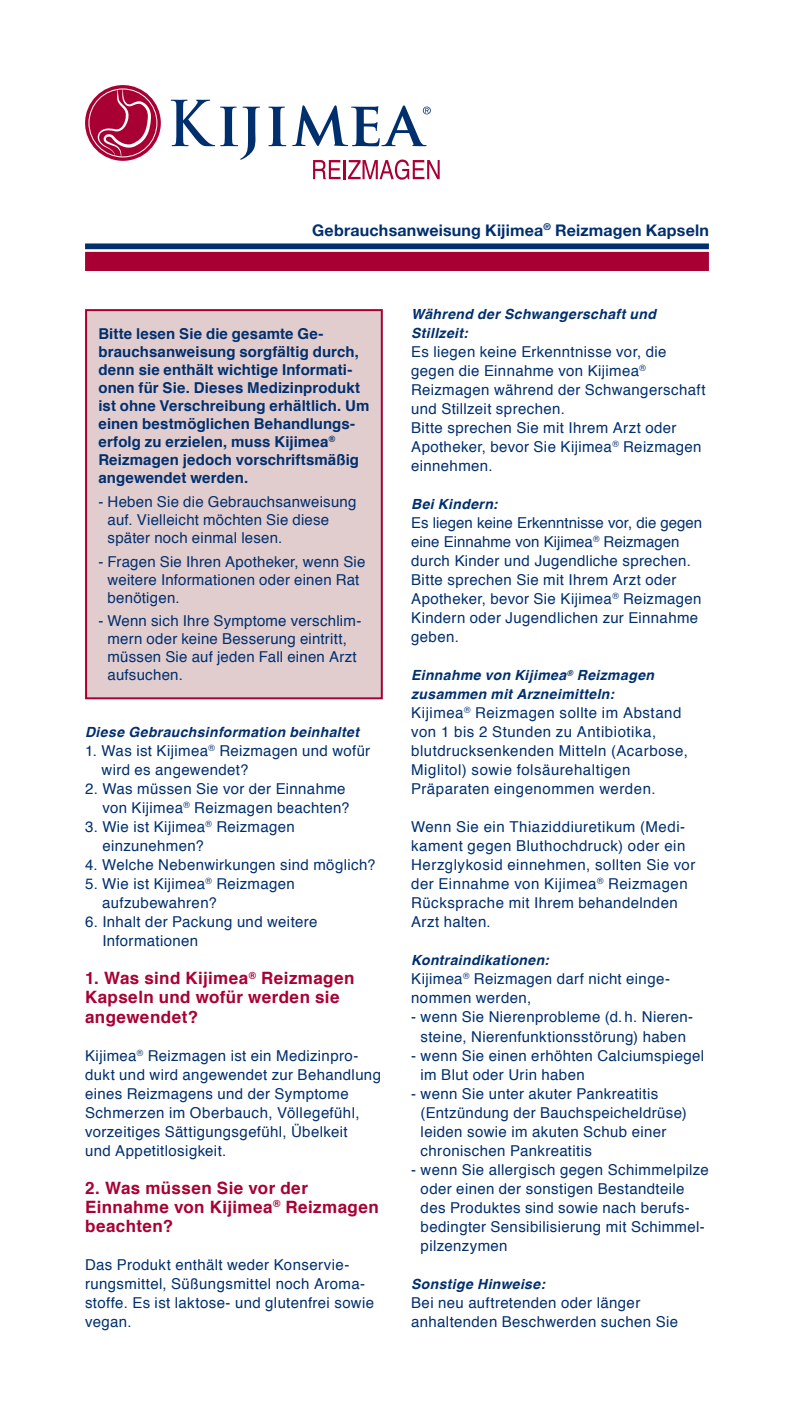
<style>
.page{position:relative;width:794px;height:1418px;background:#fff}
.page>*{position:absolute;margin:0;border:0;box-sizing:border-box;transform-origin:0 0}
.t1{font:700 17px/19px "Helvetica";letter-spacing:.025em;color:#a90034}
.t2{font:700 16px "Helvetica Neue";letter-spacing:.01em;color:#002f6e}
.t3{font:15px/19px "Helvetica";letter-spacing:.025em;color:#002f6e}
.t4{font:700 15px/18px "Helvetica";letter-spacing:.01em;color:#002f6e}
.t5{font:italic 700 14px/19px "Helvetica";letter-spacing:.025em;color:#002f6e}
</style>
<div class="page">
<svg style="left:85px;top:85px;width:76px;height:76px"></svg>
<svg style="left:89px;top:89px;width:68px;height:68px"></svg>
<svg style="left:171px;top:100px;width:89px;height:60px"></svg>
<svg style="left:268px;top:107px;width:18px;height:39px"></svg>
<svg style="left:292px;top:105px;width:139px;height:41px"></svg>
<svg style="left:313px;top:159px;width:127px;height:21px"></svg>
<svg style="left:98px;top:89px;width:53px;height:68px;background:#ba355e"></svg>
<div style="left:85px;top:243px;width:624px;height:6px;background:#002f6e"></div>
<div style="left:85px;top:252px;width:624px;height:19px;background:#a90034"></div>
<div style="left:86px;top:310px;width:296px;height:388px;background:#e1ccce"></div>
<div style="left:85px;top:309px;width:298px;height:390px;border:2px solid #a90034"></div>
<p class="t2" style="left:312px;top:217px;width:398px">Gebrauchsanweisung Kijimea<sup>®</sup> Reizmagen Kapseln</p>
<p class="t4" style="left:98px;top:325px;width:272px">Bitte lesen Sie die gesamte Ge&shy;brauchsanweisung sorgfältig durch, denn sie enthält wichtige Informati&shy;onen für Sie. Dieses Medizinprodukt ist ohne Verschreibung erhältlich. Um einen bestmöglichen Behandlungs&shy;erfolg zu erzielen, muss Kijimea<sup>® </sup>Reizmagen jedoch vorschriftsmäßig angewendet werden.</p>
<p class="t3" style="left:108px;top:493px;width:250px;line-height:18px;text-indent:-9px">- Heben Sie die Gebrauchsanweisung auf. Vielleicht möchten Sie diese später noch einmal lesen.</p>
<p class="t3" style="left:108px;top:553px;width:259px;line-height:18px;text-indent:-9px">- Fragen Sie Ihren Apotheker, wenn Sie weitere Informationen oder einen Rat benötigen.</p>
<p class="t3" style="left:108px;top:612px;width:255px;line-height:18px;text-indent:-9px">- Wenn sich Ihre Symptome verschlim&shy;mern oder keine Besserung eintritt, müssen Sie auf jeden Fall einen Arzt aufsuchen.</p>
<p class="t5" style="left:85px;top:723px;width:275px">Diese Gebrauchsinformation beinhaltet</p>
<p class="t3" style="left:101px;top:742px;width:270px;text-indent:-16px">1. Was ist Kijimea<sup>®</sup> Reizmagen und wofür wird es angewendet?</p>
<p class="t3" style="left:85px;top:780px;width:266px;text-align:right">2. Was müssen Sie vor der Einnahme von Kijimea<sup>®</sup> Reizmagen beachten?</p>
<p class="t3" style="left:102px;top:818px;width:194px;text-indent:-17px">3. Wie ist Kijimea<sup>®</sup> Reizmagen einzunehmen?</p>
<p class="t3" style="left:85px;top:856px;width:292px">4. Welche Nebenwirkungen sind möglich?</p>
<p class="t3" style="left:102px;top:875px;width:194px;text-indent:-17px">5. Wie ist Kijimea<sup>®</sup> Reizmagen aufzubewahren?</p>
<p class="t3" style="left:102px;top:913px;width:217px;text-indent:-17px">6. Inhalt der Packung und weitere<br>Informationen</p>
<p class="t1" style="left:85px;top:969px;width:271px">1. Was sind Kijimea<sup>®</sup> Reizmagen<br>Kapseln und wofür werden sie angewendet?</p>
<p class="t3" style="left:85px;top:1046px;width:297px">Kijimea<sup>®</sup> Reizmagen ist ein Medizinpro&shy;dukt und wird angewendet zur Behandlung eines Reizmagens und der Symptome Schmerzen im Oberbauch, Völlegefühl, vorzeitiges Sättigungsgefühl, Übelkeit<br>und Appetitlosigkeit.</p>
<p class="t1" style="left:85px;top:1178px;width:295px">2. Was müssen Sie vor der<br>Einnahme von Kijimea<sup>®</sup> Reizmagen beachten?</p>
<p class="t3" style="left:85px;top:1255px;width:291px">Das Produkt enthält weder Konservie&shy;rungsmittel, Süßungsmittel noch Aroma&shy;stoffe. Es ist laktose- und glutenfrei sowie vegan.</p>
<p class="t5" style="left:411px;top:305px;width:246px">Während der Schwangerschaft und<br>Stillzeit:</p>
<p class="t3" style="left:411px;top:343px;width:296px">Es liegen keine Erkenntnisse vor, die gegen die Einnahme von Kijimea<sup>®<br></sup>Reizmagen während der Schwangerschaft und Stillzeit sprechen.<br>Bitte sprechen Sie mit Ihrem Arzt oder<br>Apotheker, bevor Sie Kijimea<sup>®</sup> Reizmagen einnehmen.</p>
<p class="t5" style="left:411px;top:495px;width:88px">Bei Kindern:</p>
<p class="t3" style="left:411px;top:514px;width:293px">Es liegen keine Erkenntnisse vor, die gegen eine Einnahme von Kijimea<sup>®</sup> Reizmagen durch Kinder und Jugendliche sprechen.<br>Bitte sprechen Sie mit Ihrem Arzt oder Apotheker, bevor Sie Kijimea<sup>®</sup> Reizmagen Kindern oder Jugendlichen zur Einnahme geben.</p>
<p class="t5" style="left:411px;top:666px;width:244px">Einnahme von Kijimea<sup>®</sup> Reizmagen zusammen mit Arzneimitteln:</p>
<p class="t3" style="left:411px;top:704px;width:278px">Kijimea<sup>®</sup> Reizmagen sollte im Abstand von 1 bis 2 Stunden zu Antibiotika, blutdrucksenkenden Mitteln (Acarbose, Miglitol) sowie folsäurehaltigen Präparaten eingenommen werden.</p>
<p class="t3" style="left:411px;top:818px;width:286px">Wenn Sie ein Thiaziddiuretikum (Medi&shy;kament gegen Bluthochdruck) oder ein Herzglykosid einnehmen, sollten Sie vor der Einnahme von Kijimea<sup>®</sup> Reizmagen Rücksprache mit Ihrem behandelnden Arzt halten.</p>
<p class="t5" style="left:411px;top:951px;width:139px">Kontraindikationen:</p>
<p class="t3" style="left:411px;top:970px;width:259px">Kijimea<sup>®</sup> Reizmagen darf nicht einge&shy;nommen werden,</p>
<p class="t3" style="left:411px;top:1008px;width:283px;text-align:center">- wenn Sie Nierenprobleme (d. h. Nieren&shy;steine, Nierenfunktionsstörung) haben</p>
<p class="t3" style="left:420px;top:1046px;width:285px;text-indent:-9px">- wenn Sie einen erhöhten Calciumspiegel im Blut oder Urin haben</p>
<p class="t3" style="left:420px;top:1084px;width:268px;text-indent:-9px">- wenn Sie unter akuter Pankreatitis (Entzündung der Bauchspeicheldrüse) leiden sowie im akuten Schub einer chronischen Pankreatitis</p>
<p class="t3" style="left:420px;top:1160px;width:290px;text-indent:-9px">- wenn Sie allergisch gegen Schimmelpilze oder einen der sonstigen Bestandteile des Produktes sind sowie nach berufs&shy;bedingter Sensibilisierung mit Schimmel&shy;pilzenzymen</p>
<p class="t5" style="left:411px;top:1274px;width:135px">Sonstige Hinweise:</p>
<p class="t3" style="left:411px;top:1293px;width:268px">Bei neu auftretenden oder länger anhaltenden Beschwerden suchen Sie</p>
</div>
